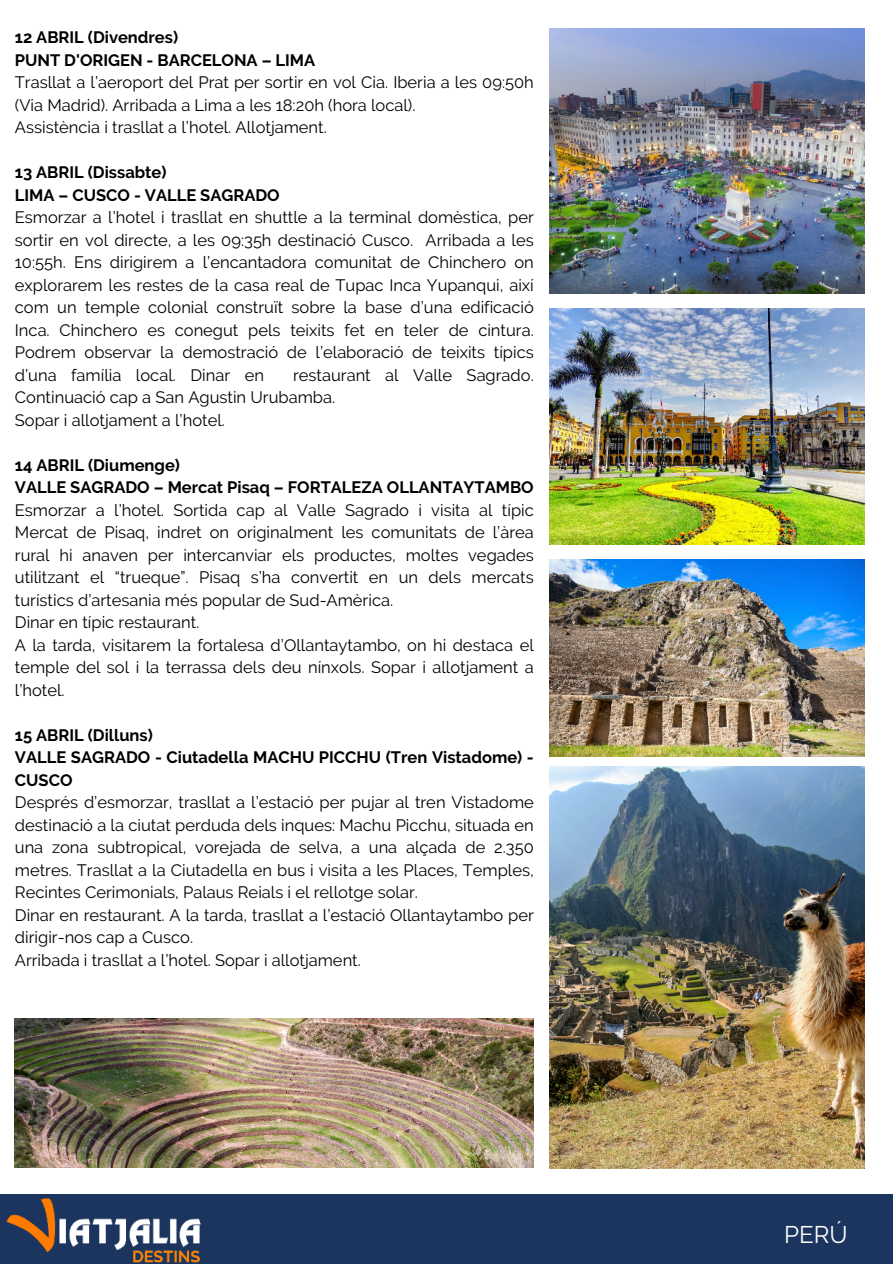
<style>
.page{position:relative;width:893px;height:1264px;background:#fff}
.page>*{position:absolute;margin:0;border:0;box-sizing:border-box;transform-origin:0 0}
.t1{font:24px "Raleway";color:#fff}
.t2{font:16.5px/22.5px "Raleway";color:#000}
.t3{font:700 16.5px/22.5px "Raleway";color:#000}
</style>
<div class="page">
<div style="left:0;top:1193px;width:892px;height:70px;background:#1c355e"></div>
<img style="left:0;top:1193px;width:222px;height:70px">
<img style="left:549px;top:308px;width:315px;height:237px">
<img style="left:549px;top:29px;width:315px;height:264px">
<img style="left:549px;top:766px;width:315px;height:402px">
<img style="left:549px;top:559px;width:315px;height:197px">
<img style="left:15px;top:1018px;width:519px;height:149px">
<p class="t3" style="left:15px;top:26px;width:302px">12 ABRIL (Divendres)<br>PUNT D'ORIGEN - BARCELONA – LIMA</p>
<p class="t2" style="left:15px;top:71px;width:520px">Trasllat a l’aeroport del Prat per sortir en vol Cia. Iberia a les 09:50h (Via Madrid). Arribada a Lima a les 18:20h (hora local).<br>Assistència i trasllat a l’hotel. Allotjament.</p>
<p class="t3" style="left:15px;top:161px;width:266px">13 ABRIL (Dissabte)<br>LIMA – CUSCO - VALLE SAGRADO</p>
<p class="t2" style="left:15px;top:206px;width:520px;text-align:justify">Esmorzar a l’hotel i trasllat en shuttle a la terminal domèstica, per sortir en vol directe, a les 09:35h destinació Cusco. Arribada a les 10:55h. Ens dirigirem a l’encantadora comunitat de Chinchero on explorarem les restes de la casa real de Tupac Inca Yupanqui, així com un temple colonial construït sobre la base d’una edificació Inca. Chinchero es conegut pels teixits fet en teler de cintura.<br>Podrem observar la demostració de l’elaboració de teixits típics d’una família local. Dinar en</p>
<p class="t2" style="left:15px;top:363px;width:520px;text-indent:278px">restaurant al Valle Sagrado.<br>Continuació cap a San Agustin Urubamba.<br>Sopar i allotjament a l’hotel.</p>
<p class="t3" style="left:15px;top:454px;width:520px">14 ABRIL (Diumenge)<br>VALLE SAGRADO – Mercat Pisaq – FORTALEZA OLLANTAYTAMBO</p>
<p class="t2" style="left:15px;top:498px;width:520px">Esmorzar a l’hotel. Sortida cap al Valle Sagrado i visita al típic Mercat de Pisaq, indret on originalment les comunitats de l’àrea rural hi anaven per intercanviar els productes, moltes vegades utilitzant el “trueque”. Pisaq s’ha convertit en un dels mercats turístics d’artesania més popular de Sud-Amèrica.<br>Dinar en típic restaurant.<br>A la tarda, visitarem la fortalesa d’Ollantaytambo, on hi destaca el temple del sol i la terrassa dels deu nínxols. Sopar i allotjament a l’hotel.</p>
<p class="t3" style="left:15px;top:724px;width:520px">15 ABRIL (Dilluns)<br>VALLE SAGRADO - Ciutadella MACHU PICCHU (Tren Vistadome) -<br>CUSCO</p>
<p class="t2" style="left:15px;top:791px;width:520px">Després d’esmorzar, trasllat a l’estació per pujar al tren Vistadome destinació a la ciutat perduda dels inques: Machu Picchu, situada en una zona subtropical, vorejada de selva, a una alçada de 2.350 metres. Trasllat a la Ciutadella en bus i visita a les Places, Temples, Recintes Cerimonials, Palaus Reials i el rellotge solar.<br>Dinar en restaurant. A la tarda, trasllat a l’estació Ollantaytambo per dirigir-nos cap a Cusco.<br>Arribada i trasllat a l’hotel. Sopar i allotjament.</p>
<h1 class="t1" style="left:784px;top:1220px;width:65px">PERÚ</h1>
</div>
